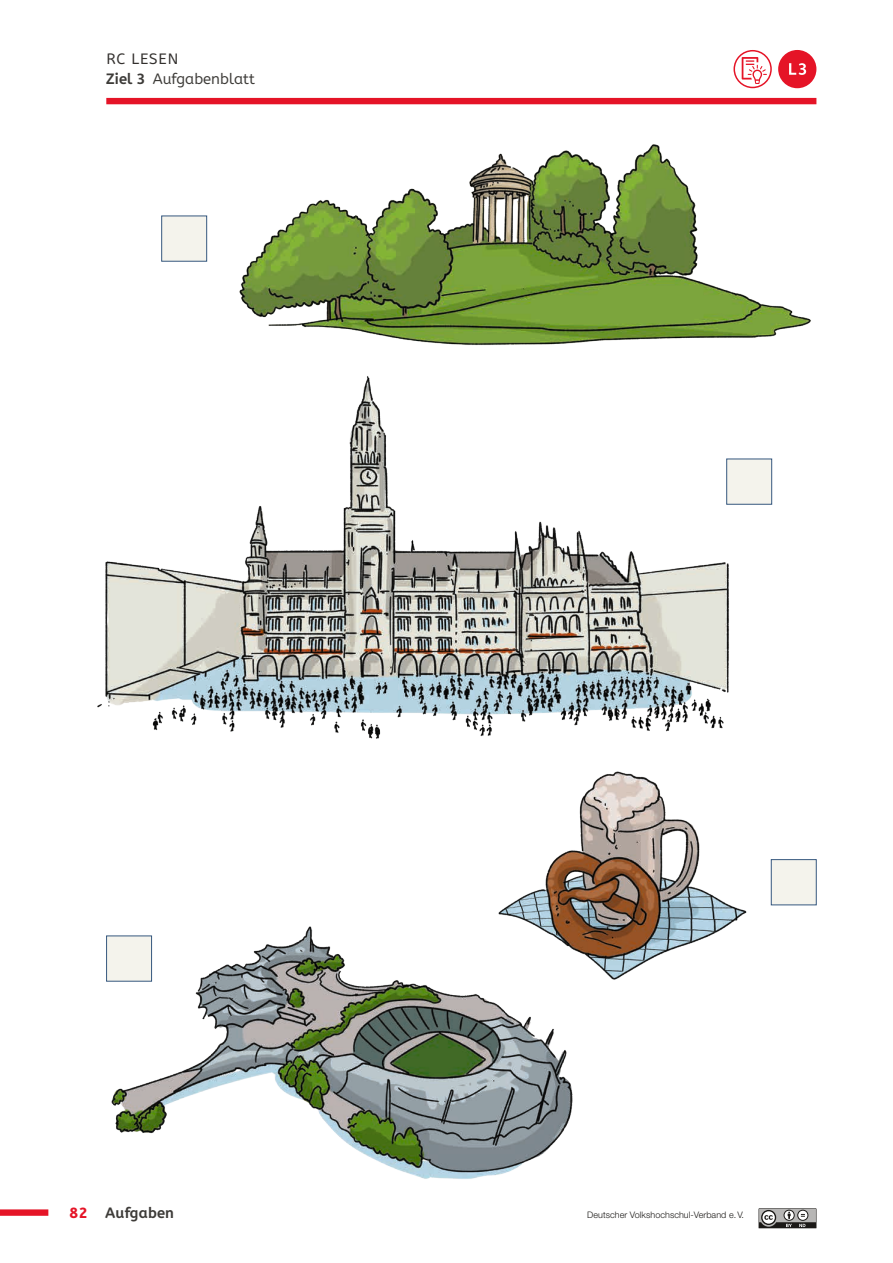
<style>
.page{position:relative;width:893px;height:1263px;background:#fff}
.page>*{position:absolute;margin:0;border:0;box-sizing:border-box;transform-origin:0 0}
.t1{font:15px/20.2px "A Be Zeh EDU";color:#3d3b38}
.t2{font:700 15px "A Be Zeh EDU";letter-spacing:.01em;color:#3d3b38}
.t3{font:300 9px "Helvetica Neue LT Pro";letter-spacing:.005em;color:#1b1917}
.s1{color:#33302e}
.s2{font-weight:700}
.s3{font-weight:800;color:#e51427}
</style>
<div class="page">
<div style="left:0;top:1209px;width:48px;height:7px;background:#e51427"></div>
<div style="left:106px;top:98px;width:710px;height:6px;background:#e51427"></div>
<svg style="left:759px;top:1208px;width:57px;height:20px"></svg>
<div style="left:778px;top:50px;width:38px;height:38px;background:#e51427;border-radius:50%"></div>
<svg style="left:789px;top:63px;width:17px;height:12px"></svg>
<div style="left:733px;top:50px;width:39px;height:38px;border:2px solid #e51427;border-radius:50%"></div>
<svg style="left:742px;top:57px;width:25px;height:27px"></svg>
<img style="left:498px;top:771px;width:319px;height:209px">
<div style="left:771px;top:859px;width:45px;height:46px;background:#f4f3ec;border:1px solid #36587f"></div>
<img style="left:166px;top:144px;width:645px;height:202px">
<div style="left:161px;top:216px;width:46px;height:45px;background:#f4f3ec;border:1px solid #36587f"></div>
<img style="left:106px;top:915px;width:489px;height:264px">
<div style="left:106px;top:936px;width:46px;height:45px;background:#f4f3ec;border:1px solid #36587f"></div>
<img style="left:97px;top:376px;width:647px;height:363px">
<div style="left:726px;top:459px;width:46px;height:45px;background:#f4f3ec;border:1px solid #36587f"></div>
<h1 class="t1" style="left:106px;top:49px;width:150px"><span class="s1">RC LESEN<br></span><span class="s2">Ziel 3</span> Aufgabenblatt</h1>
<h1 class="t2" style="left:69px;top:1203px;width:106px"><span class="s3">82</span> Aufgaben</h1>
<p class="t3" style="left:587px;top:1209px;width:158px">Deutscher Volkshochschul-Verband e.V.</p>
</div>
